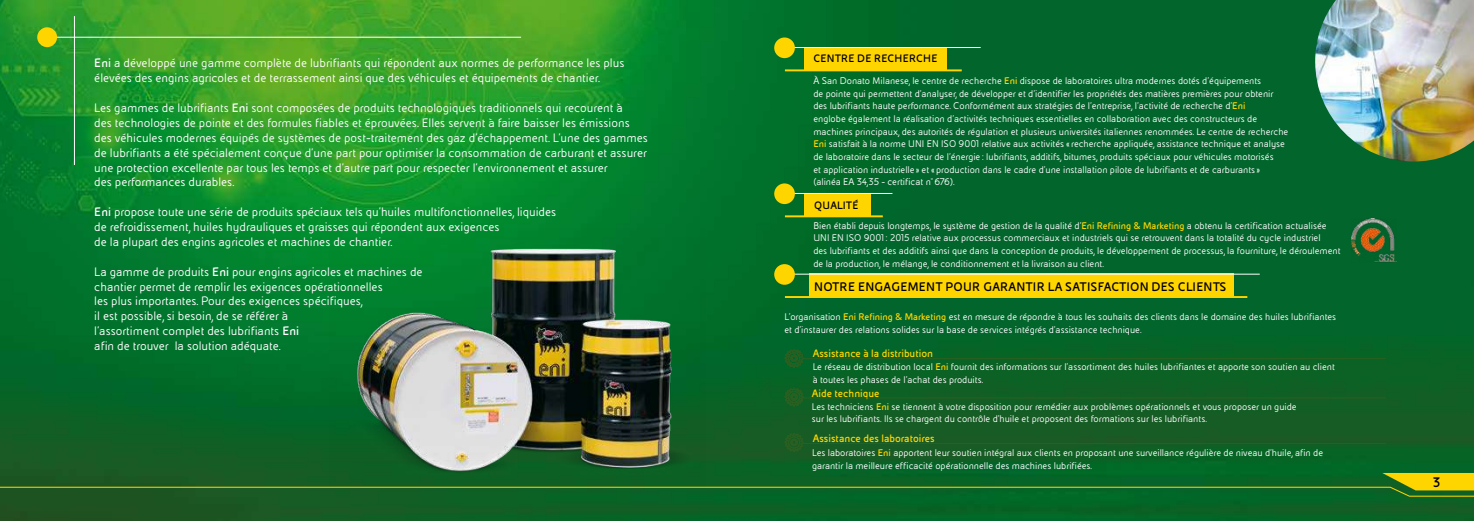
<style>
.page{position:relative;width:1474px;height:521px;background:#fff}
.page>*{position:absolute;margin:0;border:0;box-sizing:border-box;transform-origin:0 0}
.t1{font:700 14.7px "Eni Exp";color:#000}
.t2{font:700 13.3px "Eni Exp";letter-spacing:.015em;color:#000}
.t3{font:13.12px/14.9px "Eni Exp Reg";color:#fff}
.t4{font:700 11.46px "Eni Exp";color:#ffd500}
.t5{font:700 11.46px "Eni Exp";letter-spacing:.015em;color:#000}
.t6{font:10.33px/12.7px "Eni Exp Reg";color:#fff}
.s1{font-family:"Eni Exp";font-weight:700}
.s2{font-family:"Eni Exp";font-weight:700;color:#ffd500}
</style>
<div class="page">
<img style="left:0;top:0;width:1473px;height:521px">
<hr style="left:74px;top:16px;width:1px;height:149px;background:#fff">
<hr style="left:50px;top:37px;width:471px;height:1px;background:#fff">
<div style="left:37px;top:27px;width:20px;height:20px;background:#ffd500;border-radius:50%"></div>
<img style="left:329px;top:229px;width:376px;height:244px">
<hr style="left:785px;top:69px;width:176px;height:2px;background:#ffd500">
<hr style="left:785px;top:215px;width:97px;height:2px;background:#ffd500">
<hr style="left:785px;top:296px;width:462px;height:2px;background:#ffd500">
<div style="left:804px;top:47px;width:142px;height:23px;background:#ffd500"></div>
<div style="left:804px;top:193px;width:66px;height:23px;background:#ffd500"></div>
<div style="left:809px;top:274px;width:425px;height:23px;background:#ffd500"></div>
<hr style="left:791px;top:47px;width:189px;height:1px;background:#fff">
<hr style="left:789px;top:193px;width:103px;height:1px;background:#fff">
<hr style="left:790px;top:274px;width:469px;height:1px;background:#fff">
<div style="left:774px;top:37px;width:21px;height:21px;background:#ffd500;border-radius:50%"></div>
<div style="left:774px;top:183px;width:21px;height:21px;background:#ffd500;border-radius:50%"></div>
<div style="left:774px;top:264px;width:21px;height:21px;background:#ffd500;border-radius:50%"></div>
<hr style="left:803px;top:358px;width:582px;height:1px;background:#2a6021">
<hr style="left:801px;top:398px;width:584px;height:1px;background:#2a6021">
<hr style="left:801px;top:443px;width:584px;height:1px;background:#2a6021">
<svg style="left:784px;top:349px;width:19px;height:19px"></svg>
<svg style="left:784px;top:388px;width:19px;height:18px"></svg>
<img style="left:1351px;top:219px;width:44px;height:43px">
<img style="left:1315px;top:0;width:158px;height:162px">
<svg style="left:784px;top:433px;width:19px;height:19px"></svg>
<svg style="left:0;top:473px;width:1473px;height:24px;background:#206922"></svg>
<p class="t3" style="left:94px;top:56px;width:531px"><span class="s1">Eni</span> a développé une gamme complète de lubrifiants qui répondent aux normes de performance les plus élevées des engins agricoles et de terrassement ainsi que des véhicules et équipements de chantier.</p>
<p class="t3" style="left:94px;top:101px;width:555px">Les gammes de lubrifiants <span class="s1">Eni</span> sont composées de produits technologiques traditionnels qui recourent à<br>des technologies de pointe et des formules fiables et éprouvées. Elles servent à faire baisser les émissions des véhicules modernes équipés de systèmes de post-traitement des gaz d’échappement. L’une des gammes de lubrifiants a été spécialement conçue d'une part pour optimiser la consommation de carburant et assurer une protection excellente par tous les temps et d'autre part pour respecter l’environnement et assurer<br>des performances durables.</p>
<p class="t3" style="left:94px;top:205px;width:463px"><span class="s1">Eni</span> propose toute une série de produits spéciaux tels qu’huiles multifonctionnelles, liquides de refroidissement, huiles hydrauliques et graisses qui répondent aux exigences<br>de la plupart des engins agricoles et machines de chantier.</p>
<p class="t3" style="left:94px;top:264px;width:330px">La gamme de produits <span class="s1">Eni</span> pour engins agricoles et machines de chantier permet de remplir les exigences opérationnelles<br>les plus importantes. Pour des exigences spécifiques,<br>il est possible, si besoin, de se référer à<br>l’assortiment complet des lubrifiants <span class="s1">Eni<br></span>afin de trouver la solution adéquate.</p>
<p class="t5" style="left:813px;top:53px;width:126px">CENTRE DE RECHERCHE</p>
<p class="t6" style="left:813px;top:75px;width:476px">À San Donato Milanese, le centre de recherche <span class="s2">Eni</span> dispose de laboratoires ultra modernes dotés d'équipements<br>de pointe qui permettent d’analyser, de développer et d’identifier les propriétés des matières premières pour obtenir des lubrifiants haute performance. Conformément aux stratégies de l’entreprise, l’activité de recherche d’<span class="s2">Eni<br></span>englobe également la réalisation d’activités techniques essentielles en collaboration avec des constructeurs de machines principaux, des autorités de régulation et plusieurs universités italiennes renommées. Le centre de recherche <span class="s2">Eni</span> satisfait à la norme UNI EN ISO 9001 relative aux activités «recherche appliquée, assistance technique et analyse de laboratoire dans le secteur de l’énergie : lubrifiants, additifs, bitumes, produits spéciaux pour véhicules motorisés<br>et application industrielle » et « production dans le cadre d’une installation pilote de lubrifiants et de carburants» (alinéa EA 34,35 - certificat n<sup>°</sup> 676).</p>
<p class="t6" style="left:813px;top:219px;width:528px">Bien établi depuis longtemps, le système de gestion de la qualité d’<span class="s2">Eni Refining &amp; Marketing</span> a obtenu la certification actualisée UNI EN ISO 9001: 2015 relative aux processus commerciaux et industriels qui se retrouvent dans la totalité du cycle industriel<br>des lubrifiants et des additifs ainsi que dans la conception de produits, le développement de processus, la fourniture, le déroulement de la production, le mélange, le conditionnement et la livraison au client.</p>
<p class="t5" style="left:814px;top:199px;width:46px">QUALITÉ</p>
<p class="t2" style="left:814px;top:279px;width:413px">NOTRE ENGAGEMENT POUR GARANTIR LA SATISFACTION DES CLIENTS</p>
<p class="t6" style="left:784px;top:310px;width:553px">L’organisation <span class="s2">Eni Refining &amp; Marketing</span> est en mesure de répondre à tous les souhaits des clients dans le domaine des huiles lubrifiantes et d’instaurer des relations solides sur la base de services intégrés d’assistance technique.</p>
<p class="t4" style="left:812px;top:348px;width:122px">Assistance à la distribution</p>
<p class="t6" style="left:812px;top:360px;width:523px">Le réseau de distribution local <span class="s2">Eni</span> fournit des informations sur l’assortiment des huiles lubrifiantes et apporte son soutien au client à toutes les phases de l’achat des produits.</p>
<p class="t4" style="left:811px;top:387px;width:69px">Aide technique</p>
<p class="t6" style="left:811px;top:400px;width:486px">Les techniciens <span class="s2">Eni</span> se tiennent à votre disposition pour remédier aux problèmes opérationnels et vous proposer un guide sur les lubrifiants. Ils se chargent du contrôle d’huile et proposent des formations sur les lubrifiants.</p>
<p class="t4" style="left:812px;top:433px;width:123px">Assistance des laboratoires</p>
<p class="t6" style="left:812px;top:447px;width:512px">Les laboratoires <span class="s2">Eni</span> apportent leur soutien intégral aux clients en proposant une surveillance régulière de niveau d’huile, afin de garantir la meilleure efficacité opérationnelle des machines lubrifiées.</p>
<h1 class="t1" style="left:1432px;top:475px;width:9px">3</h1>
</div>
